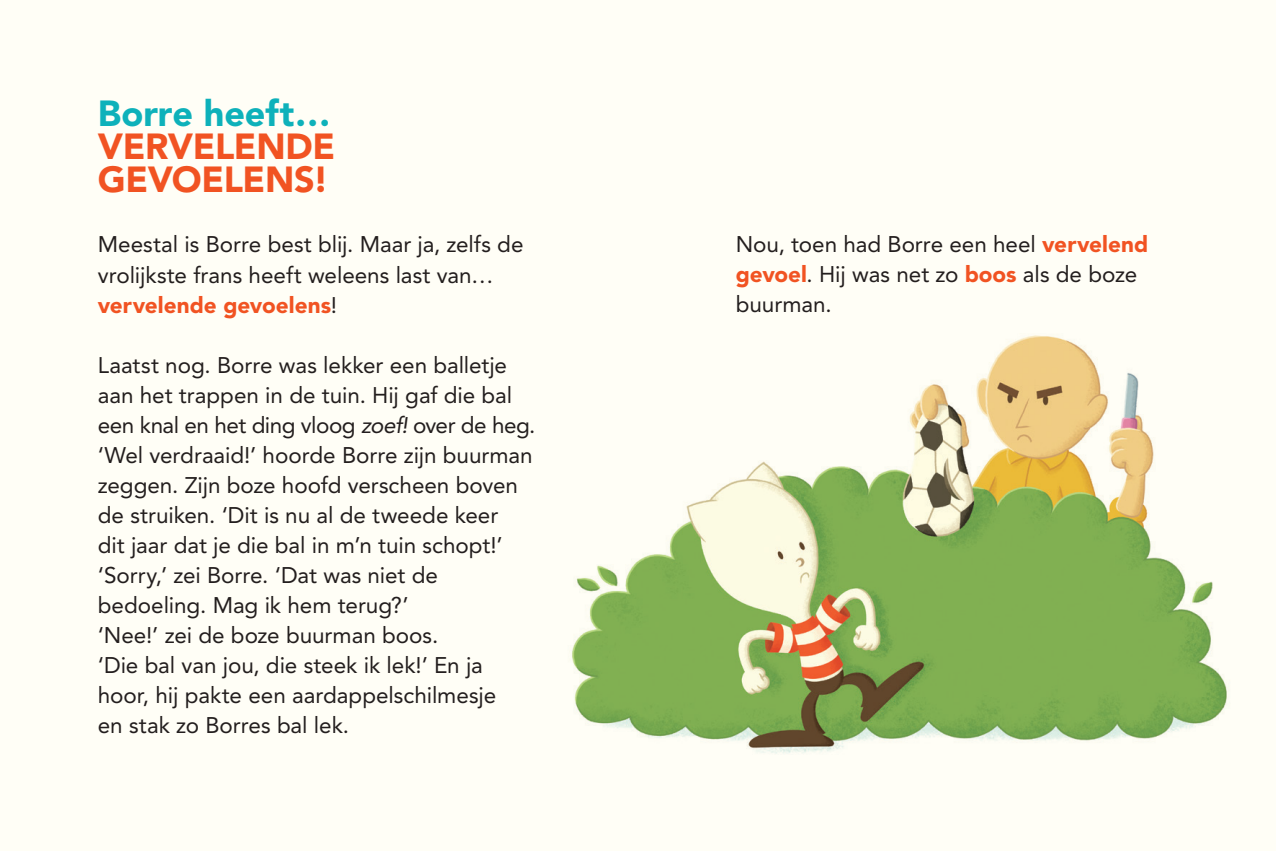
<style>
.page{position:relative;width:1276px;height:851px;background:#fff}
.page>*{position:absolute;margin:0;border:0;box-sizing:border-box;transform-origin:0 0}
.t1{font:900 36px/33px "Avenir LT";letter-spacing:-.01em;color:#f15424}
.t2{font:900 36px "Avenir LT";color:#0eb2c1}
.t3{font:22.5px/30px "Avenir LT";letter-spacing:-.005em;color:#231f20}
.s1{font-weight:900;color:#f15424}
.s2{font-style:italic}
</style>
<div class="page">
<svg style="left:567px;top:333px;width:664px;height:422px"></svg>
<h1 class="t2" style="left:98px;top:92px;width:234px">Borre heeft…</h1>
<h1 class="t1" style="left:98px;top:130px;width:239px">VERVELENDE<br>GEVOELENS!</h1>
<p class="t3" style="left:98px;top:230px;width:427px">Meestal is Borre best blij. Maar ja, zelfs de vrolijkste frans heeft weleens last van… <span class="s1">vervelende gevoelens</span>!</p>
<p class="t3" style="left:98px;top:350px;width:439px">Laatst nog. Borre was lekker een balletje aan het trappen in de tuin. Hij gaf die bal een knal en het ding vloog <span class="s2">zoef!</span> over de heg. ‘Wel verdraaid!’ hoorde Borre zijn buurman zeggen. Zijn boze hoofd verscheen boven de struiken. ‘Dit is nu al de tweede keer<br>dit jaar dat je die bal in m’n tuin schopt!’ ‘Sorry,’ zei Borre. ‘Dat was niet de bedoeling. Mag ik hem terug?’<br>‘Nee!’ zei de boze buurman boos.<br>‘Die bal van jou, die steek ik lek!’ En ja hoor, hij pakte een aardappelschilmesje<br>en stak zo Borres bal lek.</p>
<p class="t3" style="left:736px;top:229px;width:414px">Nou, toen had Borre een heel <span class="s1">vervelend gevoel</span>. Hij was net zo <span class="s1">boos</span> als de boze buurman.</p>
</div>
